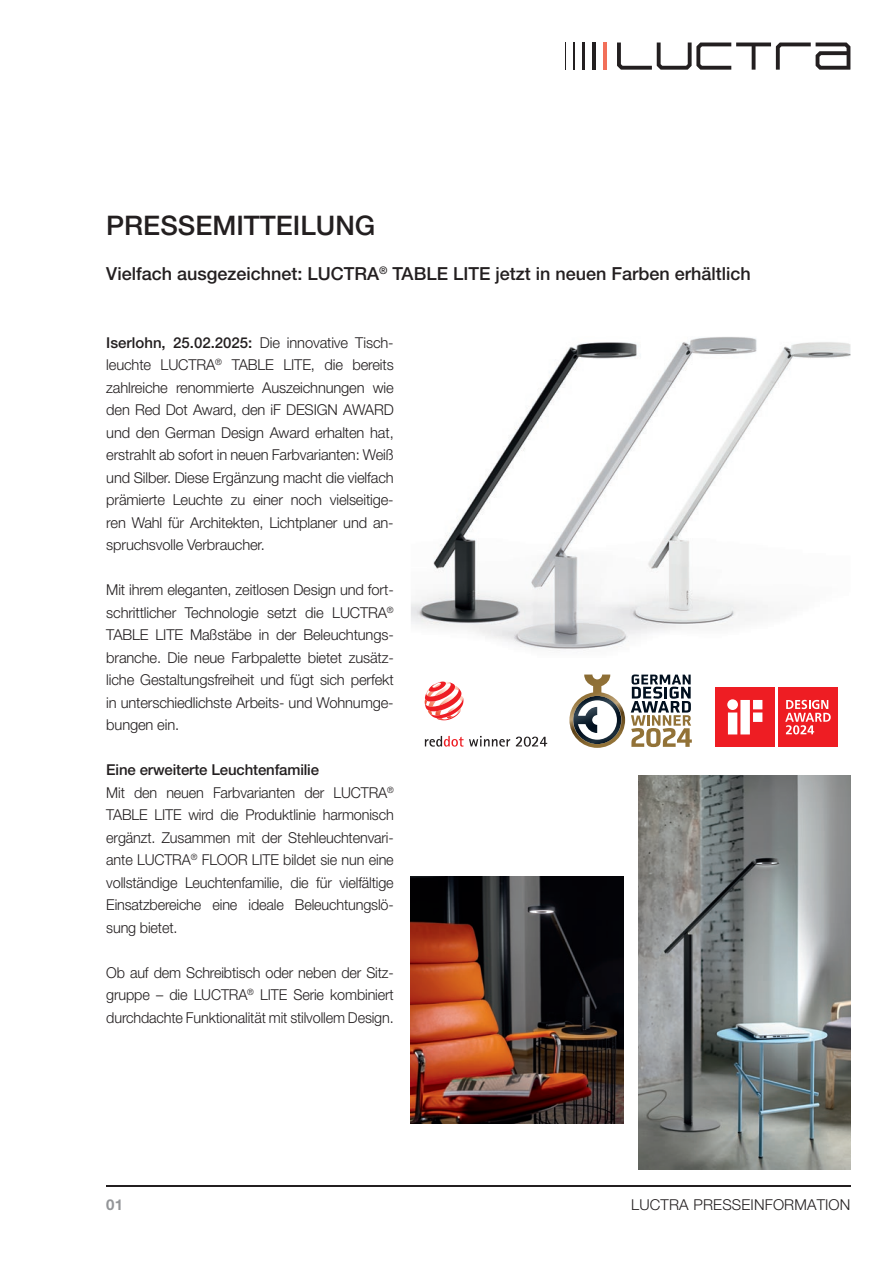
<style>
.page{position:relative;width:893px;height:1263px;background:#fff}
.page>*{position:absolute;margin:0;border:0;box-sizing:border-box;transform-origin:0 0}
.t1{font:500 27px "Helvetica Neue LT Pro";color:#231f20}
.t2{font:500 18px "Helvetica Neue LT Pro";color:#231f20}
.t3{font:300 15px/22.5px "Helvetica Neue LT Pro";letter-spacing:-.01em;color:#231f20;text-align:justify}
.t4{font:300 15px/22.5px "Helvetica Neue LT Pro";letter-spacing:-.01em;color:#231f20;scale:.96 1}
.t5{font:300 15px "Helvetica Neue LT Pro";letter-spacing:.01em;color:#231f20}
.t6{font:700 15px "Helvetica Neue LT Pro";color:#939598}
.s1{font-weight:500}
</style>
<div class="page">
<hr style="left:106px;top:1185px;width:744px;height:2px;background:#231f20">
<hr style="left:603px;top:43px;width:4px;height:27px;background:#f26f59">
<hr style="left:593px;top:43px;width:3px;height:27px;background:#231f20">
<hr style="left:582px;top:43px;width:3px;height:27px;background:#231f20">
<hr style="left:573px;top:43px;width:2px;height:27px;background:#231f20">
<svg style="left:565px;top:43px;width:1px;height:27px"></svg>
<svg style="left:617px;top:43px;width:233px;height:27px"></svg>
<img style="left:411px;top:337px;width:439px;height:385px">
<img style="left:417px;top:674px;width:137px;height:73px">
<img style="left:469px;top:736px;width:62px;height:11px">
<img style="left:444px;top:736px;width:20px;height:11px">
<img style="left:425px;top:736px;width:17px;height:11px">
<img style="left:429px;top:681px;width:17px;height:1px">
<img style="left:438px;top:718px;width:23px;height:2px">
<img style="left:425px;top:682px;width:30px;height:5px">
<img style="left:425px;top:687px;width:36px;height:24px">
<img style="left:429px;top:697px;width:34px;height:21px">
<svg style="left:516px;top:737px;width:31px;height:10px"></svg>
<svg style="left:569px;top:674px;width:56px;height:74px"></svg>
<svg style="left:631px;top:674px;width:61px;height:73px"></svg>
<div style="left:712px;top:684px;width:129px;height:66px;background:#fff"></div>
<div style="left:715px;top:687px;width:60px;height:60px;background:#ee1d23"></div>
<svg style="left:727px;top:699px;width:35px;height:35px"></svg>
<div style="left:778px;top:687px;width:60px;height:60px;background:#ee1d23"></div>
<svg style="left:785px;top:700px;width:46px;height:34px"></svg>
<img style="left:638px;top:775px;width:212px;height:394px">
<img style="left:411px;top:876px;width:212px;height:248px">
<h1 class="t1" style="left:106px;top:209px;width:271px">PRESSEMITTEILUNG</h1>
<p class="t2" style="left:106px;top:263px;width:646px">Vielfach ausgezeichnet: LUCTRA<sup>®</sup> TABLE LITE jetzt in neuen Farben erhältlich</p>
<p class="t3" style="left:106px;top:331px;width:289px"><span class="s1">Iserlohn, 25.02.2025:</span> Die innovative Tisch&shy;leuchte LUCTRA<sup>®</sup> TABLE LITE, die bereits zahlreiche renommierte Auszeichnungen wie den Red Dot Award, den iF DESIGN AWARD und den German Design Award erhalten hat, erstrahlt ab sofort in neuen Farbvarianten: Weiß und Silber. Diese Ergänzung macht die vielfach prämierte Leuchte zu einer noch vielseitige&shy;ren Wahl für Architekten, Lichtplaner und an&shy;spruchsvolle Verbraucher.</p>
<p class="t3" style="left:106px;top:578px;width:289px">Mit ihrem eleganten, zeitlosen Design und fort&shy;schrittlicher Technologie setzt die LUCTRA<sup>® </sup>TABLE LITE Maßstäbe in der Beleuchtungs&shy;branche. Die neue Farbpalette bietet zusätz&shy;liche Gestaltungsfreiheit und fügt sich perfekt in unterschiedlichste Arbeits- und Wohnumge&shy;bungen ein.</p>
<p class="t4" style="left:106px;top:758px;width:301px"><span class="s1">Eine erweiterte Leuchtenfamilie<br></span>Mit den neuen Farbvarianten der LUCTRA<sup>® </sup>TABLE LITE wird die Produktlinie harmonisch ergänzt. Zusammen mit der Stehleuchtenvari&shy;ante LUCTRA<sup>®</sup> FLOOR LITE bildet sie nun eine vollständige Leuchtenfamilie, die für vielfältige Einsatzbereiche eine ideale Beleuchtungslö&shy;sung bietet.</p>
<p class="t4" style="left:106px;top:961px;width:301px;text-align:justify">Ob auf dem Schreibtisch oder neben der Sitz&shy;gruppe – die LUCTRA<sup>®</sup> LITE Serie kombiniert durchdachte Funktionalität mit stilvollem Design.</p>
<p class="t6" style="left:106px;top:1195px;width:18px">01</p>
<p class="t5" style="left:631px;top:1195px;width:221px">LUCTRA PRESSEINFORMATION</p>
</div>
